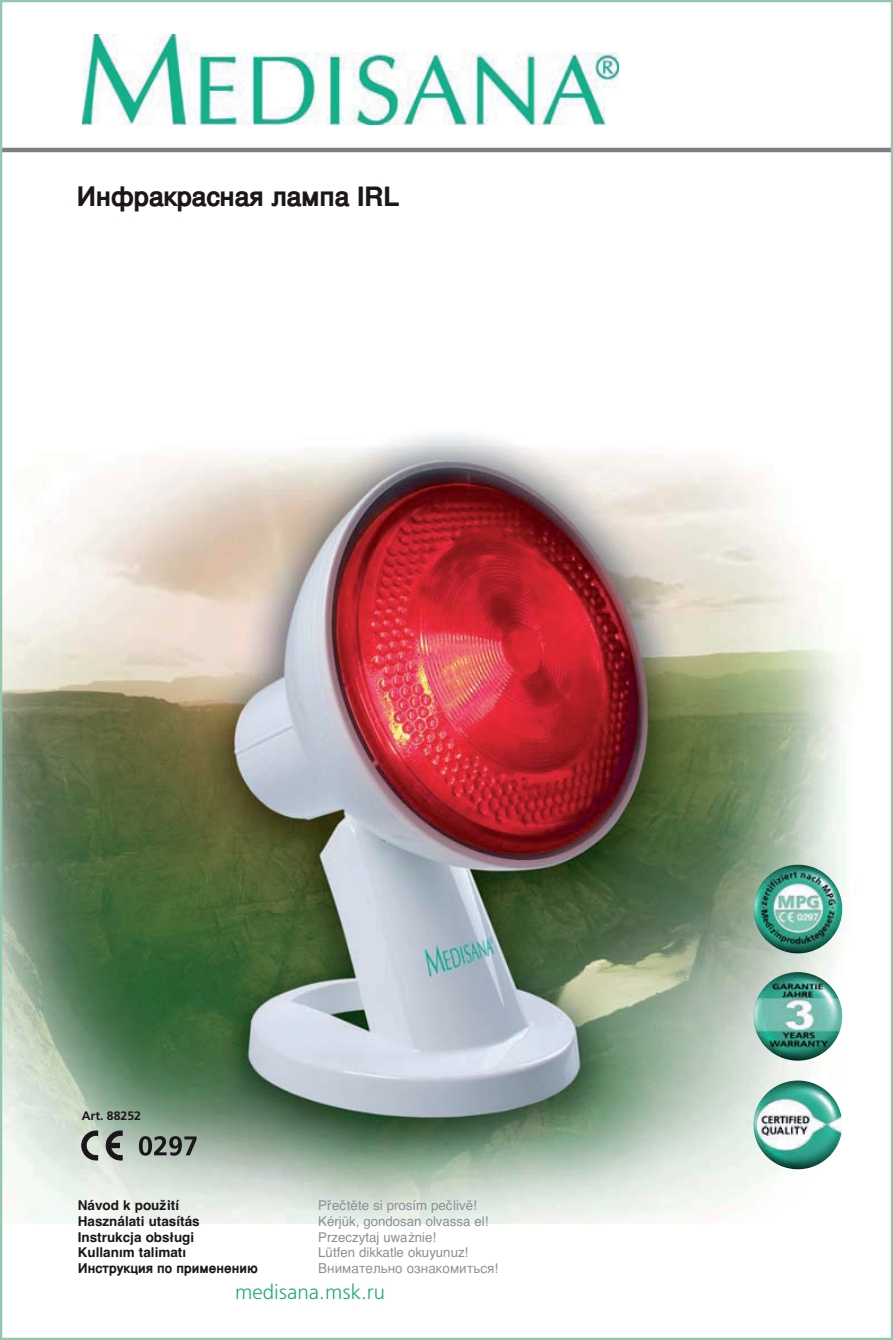
<style>
.page{position:relative;width:893px;height:1340px;background:#fff}
.page>*{position:absolute;margin:0;border:0;box-sizing:border-box;transform-origin:0 0}
.t1{font:700 27px "Helvetica";letter-spacing:-.015em;color:#1a161a}
.t2{font:300 20.25px "Free Set";color:#19a87d}
.t3{font:13.5px/15.8px "Helvetica";color:#8c9097}
.t4{font:700 13.5px/15.8px "Helvetica";color:#1a161a}
.t5{font:13.5px "Helvetica TT";color:#8c9097}
.t6{font:13.5px "Helvetica Bold TT";color:#1a161a}
.t7{font:700 12.15px "Frutiger";color:#1a161a}
</style>
<div class="page">
<img style="left:3px;top:34px;width:887px;height:1190px">
<h1 class="t1" style="left:77px;top:172px;width:325px">Инфракрасная лампа IRL</h1>
<p class="t7" style="left:82px;top:1108px;width:61px">Art. 88252</p>
<p class="t6" style="left:78px;top:1193px;width:103px">Návod k použití</p>
<p class="t4" style="left:78px;top:1212px;width:123px">Használati utasítás</p>
<p class="t6" style="left:78px;top:1224px;width:118px">Instrukcja obsługi</p>
<p class="t4" style="left:78px;top:1244px;width:182px">Kullanım talimatı<br>Инструкция по применению</p>
<p class="t5" style="left:318px;top:1193px;width:160px">Přečtěte si prosím pečlivě!</p>
<p class="t3" style="left:318px;top:1212px;width:172px">Kérjük, gondosan olvassa el!</p>
<p class="t5" style="left:318px;top:1225px;width:119px">Przeczytaj uważnie!</p>
<p class="t3" style="left:318px;top:1244px;width:181px">Lütfen dikkatle okuyunuz!<br>Внимательно ознакомиться!</p>
<h2 class="t2" style="left:235px;top:1279px;width:152px">medisana.msk.ru</h2>
</div>
